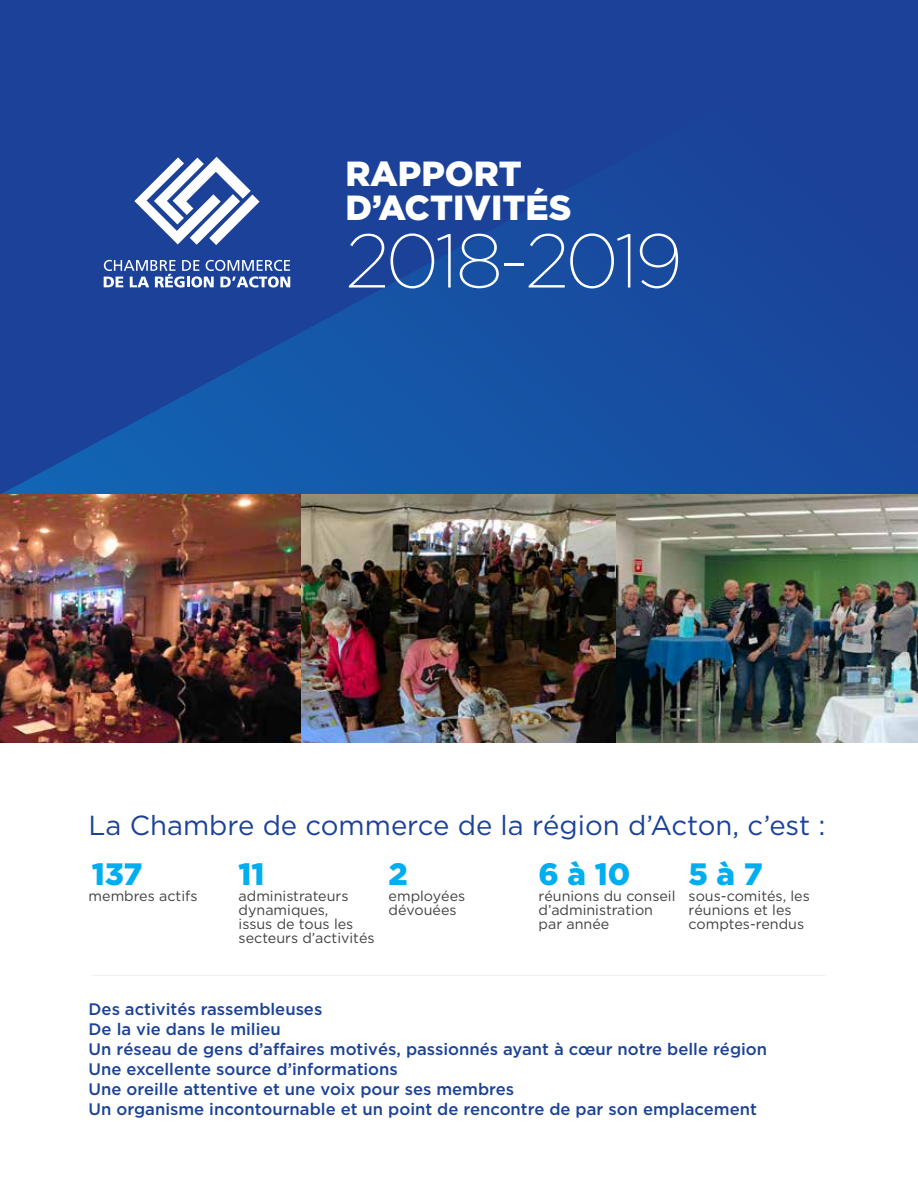
<style>
.page{position:relative;width:918px;height:1188px;background:#fff}
.page>*{position:absolute;margin:0;border:0;box-sizing:border-box;transform-origin:0 0}
.t1{font:200 75.9px "Gotham HTF";letter-spacing:-.05em;color:#fff}
.t2{font:900 34.8px/34.2px "Gotham HTF";color:#fff}
.t3{font:900 30.9px "Gotham HTF";color:#00aeef}
.t4{font:27.6px "Gotham HTF";color:#1b4298}
.t5{font:500 16.65px/20px "Gotham HTF";color:#1b4298}
.t6{font:14.25px/14.1px "Gotham HTF";color:#414042}
</style>
<div class="page">
<svg style="left:0;top:0;width:918px;height:495px;fill:#1b4298"></svg>
<svg style="left:134px;top:157px;width:126px;height:88px"></svg>
<svg style="left:104px;top:260px;width:186px;height:28px"></svg>
<hr style="left:92px;top:975px;width:734px;height:1px;background:#f2f0ed">
<img style="left:0;top:495px;width:918px;height:247px">
<h2 class="t2" style="left:346px;top:156px;width:227px">RAPPORT<br>D’ACTIVITÉS</h2>
<h1 class="t1" style="left:346px;top:220px;width:339px">2018-2019</h1>
<h3 class="t4" style="left:89px;top:810px;width:738px">La Chambre de commerce de la région d’Acton, c’est :</h3>
<h3 class="t3" style="left:92px;top:856px;width:52px">137</h3>
<p class="t6" style="left:89px;top:889px;width:110px">membres actifs</p>
<h3 class="t3" style="left:539px;top:856px;width:93px">6 à 10</h3>
<p class="t6" style="left:539px;top:889px;width:138px">réunions du conseil d’administration par année</p>
<h3 class="t3" style="left:689px;top:856px;width:76px">5 à 7</h3>
<p class="t6" style="left:689px;top:889px;width:123px">sous-comités, les réunions et les comptes-rendus</p>
<h3 class="t3" style="left:389px;top:856px;width:21px">2</h3>
<p class="t6" style="left:389px;top:889px;width:78px">employées dévouées</p>
<h3 class="t3" style="left:239px;top:856px;width:28px">11</h3>
<p class="t6" style="left:239px;top:889px;width:138px">administrateurs dynamiques,<br>issus de tous les secteurs d’activités</p>
<p class="t5" style="left:89px;top:999px;width:680px">Des activités rassembleuses<br>De la vie dans le milieu<br>Un réseau de gens d’affaires motivés, passionnés ayant à cœur notre belle région Une excellente source d’informations<br>Une oreille attentive et une voix pour ses membres<br>Un organisme incontournable et un point de rencontre de par son emplacement</p>
</div>
